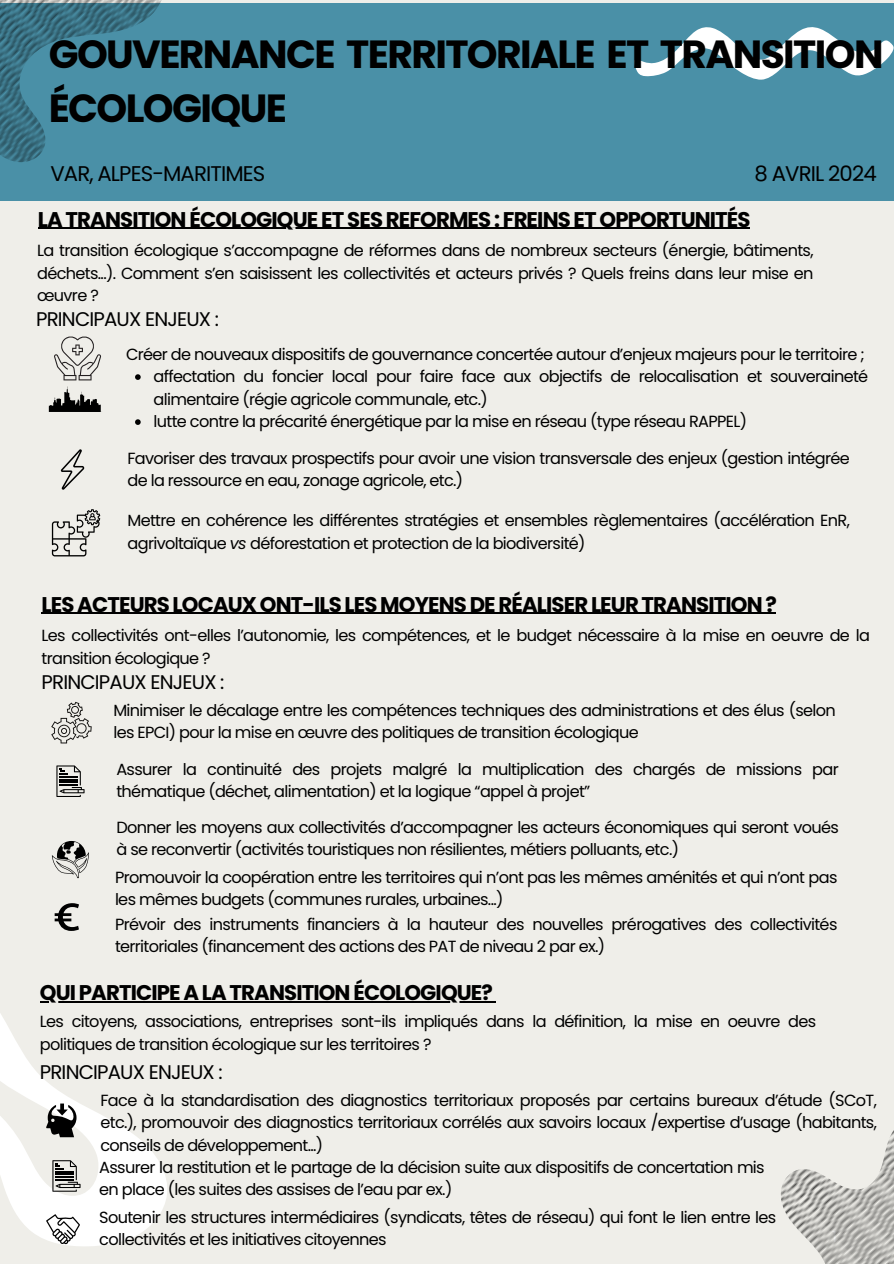
<style>
.page{position:relative;width:894px;height:1264px;background:#fff}
.page>*{position:absolute;margin:0;border:0;box-sizing:border-box;transform-origin:0 0}
.t1{font:700 39.15px/54px "Poppins";letter-spacing:-.04em;color:#000}
.t2{font:700 21.3px "Poppins";letter-spacing:-.04em;color:#000}
.t3{font:21.3px "Poppins";letter-spacing:-.04em;color:#000}
.t4{font:19.8px "Poppins";letter-spacing:-.04em;color:#000}
.t5{font:16.2px/22.2px "Poppins";letter-spacing:-.04em;color:#000}
.s1{font-style:italic}
</style>
<div class="page">
<div style="left:0;top:0;width:893px;height:1263px;background:#efeee9"></div>
<div style="left:0;top:3px;width:893px;height:198px;background:#4a90a7"></div>
<svg style="left:0;top:0;width:162px;height:162px"></svg>
<svg style="left:634px;top:27px;width:259px;height:53px"></svg>
<svg style="left:49px;top:386px;width:53px;height:26px"></svg>
<svg style="left:780px;top:1131px;width:113px;height:132px"></svg>
<svg style="left:54px;top:336px;width:47px;height:44px"></svg>
<svg style="left:61px;top:449px;width:23px;height:40px"></svg>
<svg style="left:52px;top:509px;width:48px;height:47px"></svg>
<svg style="left:56px;top:765px;width:28px;height:32px"></svg>
<svg style="left:52px;top:841px;width:37px;height:37px"></svg>
<svg style="left:51px;top:701px;width:41px;height:42px"></svg>
<hr style="left:38px;top:228px;width:711px;height:1px;background:#000">
<hr style="left:42px;top:613px;width:719px;height:1px;background:#000">
<svg style="left:761px;top:613px;width:14px;height:1px"></svg>
<svg style="left:135px;top:374px;width:6px;height:6px"></svg>
<svg style="left:135px;top:419px;width:6px;height:6px"></svg>
<svg style="left:0;top:913px;width:183px;height:333px"></svg>
<svg style="left:55px;top:903px;width:24px;height:27px"></svg>
<svg style="left:46px;top:1103px;width:30px;height:34px"></svg>
<hr style="left:40px;top:1001px;width:452px;height:1px;background:#000">
<svg style="left:46px;top:1214px;width:34px;height:30px"></svg>
<svg style="left:52px;top:1160px;width:28px;height:31px"></svg>
<h1 class="t1" style="left:49px;top:28px;width:836px">GOUVERNANCE TERRITORIALE ET TRANSITION<br>ÉCOLOGIQUE</h1>
<h2 class="t3" style="left:50px;top:158px;width:216px">VAR, ALPES-MARITIMES</h2>
<h2 class="t3" style="left:754px;top:158px;width:124px">8 AVRIL 2024</h2>
<h2 class="t2" style="left:38px;top:204px;width:714px">LA TRANSITION ÉCOLOGIQUE ET SES REFORMES : FREINS ET OPPORTUNITÉS</h2>
<p class="t5" style="left:37px;top:239px;width:777px;text-align:justify">La transition écologique s’accompagne de réformes dans de nombreux secteurs (énergie, bâtiments, déchets...). Comment s’en saisissent les collectivités et acteurs privés ? Quels freins dans leur mise en œuvre ?</p>
<p class="t4" style="left:36px;top:305px;width:184px">PRINCIPAUX ENJEUX :</p>
<p class="t5" style="left:153px;top:343px;width:716px;text-indent:-27px">Créer de nouveaux dispositifs de gouvernance concertée autour d’enjeux majeurs pour le territoire ; affectation du foncier local pour faire face aux objectifs de relocalisation et souveraineté alimentaire (régie agricole communale, etc.)<br>lutte contre la précarité énergétique par la mise en réseau (type réseau RAPPEL)</p>
<p class="t5" style="left:127px;top:447px;width:723px">Favoriser des travaux prospectifs pour avoir une vision transversale des enjeux (gestion intégrée de la ressource en eau, zonage agricole, etc.)</p>
<p class="t5" style="left:127px;top:509px;width:723px">Mettre en cohérence les différentes stratégies et ensembles règlementaires (accélération EnR, agrivoltaïque <span class="s1">vs</span> déforestation et protection de la biodiversité)</p>
<h2 class="t2" style="left:42px;top:589px;width:736px">LES ACTEURS LOCAUX ONT-ILS LES MOYENS DE RÉALISER LEUR TRANSITION ?</h2>
<p class="t5" style="left:42px;top:624px;width:829px">Les collectivités ont-elles l’autonomie, les compétences, et le budget nécessaire à la mise en oeuvre de la transition écologique ?</p>
<p class="t5" style="left:113px;top:699px;width:723px">Minimiser le décalage entre les compétences techniques des administrations et des élus (selon les EPCI) pour la mise en œuvre des politiques de transition écologique</p>
<p class="t4" style="left:42px;top:668px;width:184px">PRINCIPAUX ENJEUX :</p>
<p class="t5" style="left:116px;top:758px;width:723px">Assurer la continuité des projets malgré la multiplication des chargés de missions par thématique (déchet, alimentation) et la logique “appel à projet”</p>
<p class="t5" style="left:116px;top:816px;width:723px">Donner les moyens aux collectivités d’accompagner les acteurs économiques qui seront voués à se reconvertir (activités touristiques non résilientes, métiers polluants, etc.)</p>
<p class="t5" style="left:115px;top:866px;width:723px">Promouvoir la coopération entre les territoires qui n’ont pas les mêmes aménités et qui n’ont pas les mêmes budgets (communes rurales, urbaines...)</p>
<p class="t5" style="left:115px;top:913px;width:723px">Prévoir des instruments financiers à la hauteur des nouvelles prérogatives des collectivités territoriales (financement des actions des PAT de niveau 2 par ex.)</p>
<h2 class="t2" style="left:40px;top:978px;width:454px">QUI PARTICIPE A LA TRANSITION ÉCOLOGIQUE?</h2>
<p class="t5" style="left:40px;top:1010px;width:777px">Les citoyens, associations, entreprises sont-ils impliqués dans la définition, la mise en oeuvre des politiques de transition écologique sur les territoires ?</p>
<p class="t5" style="left:99px;top:1089px;width:778px">Face à la standardisation des diagnostics territoriaux proposés par certains bureaux d’étude (SCoT, etc.), promouvoir des diagnostics territoriaux corrélés aux savoirs locaux /expertise d’usage (habitants, conseils de développement...)<br>Assurer la restitution et le partage de la décision suite aux dispositifs de concertation mis<br>en place (les suites des assises de l’eau par ex.)</p>
<p class="t5" style="left:99px;top:1206px;width:678px">Soutenir les structures intermédiaires (syndicats, têtes de réseau) qui font le lien entre les collectivités et les initiatives citoyennes</p>
<p class="t4" style="left:40px;top:1057px;width:184px">PRINCIPAUX ENJEUX :</p>
</div>
